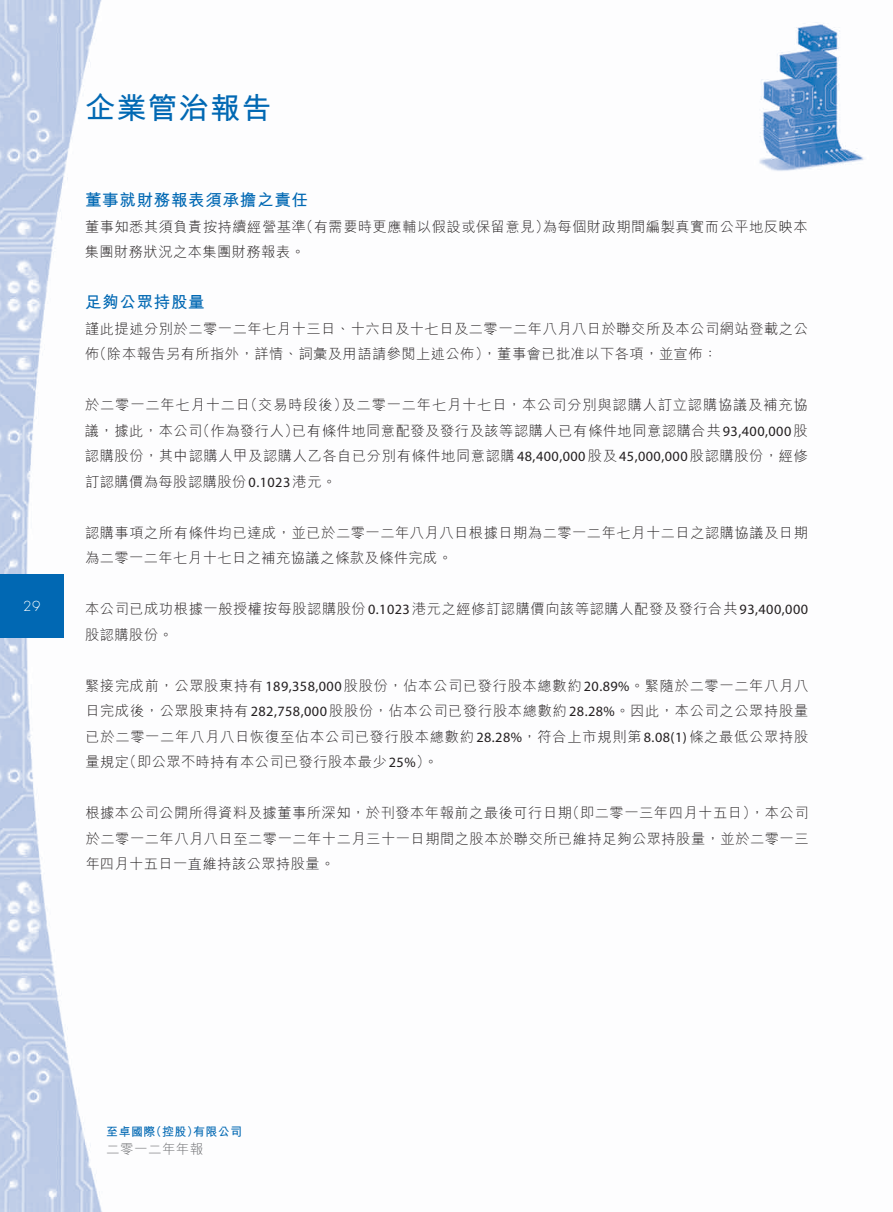
<style>
.page{position:relative;width:893px;height:1212px;background:#fff}
.page>*{position:absolute;margin:0;border:0;box-sizing:border-box;transform-origin:0 0}
.t1{font:700 30px "M Hei HK";letter-spacing:.045em;color:#0168b3}
.t2{font:700 16.5px "M Hei HK";letter-spacing:.045em;color:#0168b3}
.t3{font:300 14.25px/25.5px "M Hei HK";letter-spacing:.035em;color:#231f20}
.t4{font:300 13.5px "M Hei HK";letter-spacing:.03em;color:#6c6d70}
.t5{font:300 13.5px "Futura";color:#fff}
.t6{font:700 12px "M Hei HK";letter-spacing:.03em;color:#0168b3}
.s1{font-family:"Myriad";font-weight:400}
</style>
<div class="page">
<img style="left:0;top:0;width:864px;height:1212px">
<div style="left:0;top:574px;width:64px;height:64px;background:#0168b3"></div>
<p class="t5" style="left:23px;top:598px;width:19px">29</p>
<h1 class="t1" style="left:85px;top:86px;width:188px">企業管治報告</h1>
<p class="t2" style="left:85px;top:188px;width:225px">董事就財務報表須承擔之責任</p>
<p class="t3" style="left:85px;top:213px;width:724px">董事知悉其須負責按持續經營基準（有需要時更應輔以假設或保留意見）為每個財政期間編製真實而公平地反映本集團財務狀況之本集團財務報表。</p>
<p class="t2" style="left:85px;top:290px;width:121px">足夠公眾持股量</p>
<p class="t3" style="left:85px;top:315px;width:724px">謹此提述分別於二零一二年七月十三日、十六日及十七日及二零一二年八月八日於聯交所及本公司網站登載之公佈（除本報告另有所指外，詳情、詞彙及用語請參閱上述公佈），董事會已批准以下各項，並宣佈：</p>
<p class="t3" style="left:85px;top:392px;width:725px;text-align:justify">於二零一二年七月十二日（交易時段後）及二零一二年七月十七日，本公司分別與認購人訂立認購協議及補充協議，據此，本公司（作為發行人）已有條件地同意配發及發行及該等認購人已有條件地同意認購合共<span class="s1">93,400,000</span>股認購股份，其中認購人甲及認購人乙各自已分別有條件地同意認購<span class="s1">48,400,000</span>股及<span class="s1">45,000,000</span>股認購股份，經修訂認購價為每股認購股份<span class="s1">0.1023</span>港元。</p>
<p class="t3" style="left:85px;top:519px;width:724px">認購事項之所有條件均已達成，並已於二零一二年八月八日根據日期為二零一二年七月十二日之認購協議及日期為二零一二年七月十七日之補充協議之條款及條件完成。</p>
<p class="t3" style="left:85px;top:596px;width:724px">本公司已成功根據一般授權按每股認購股份<span class="s1">0.1023</span>港元之經修訂認購價向該等認購人配發及發行合共<span class="s1">93,400,000</span>股認購股份。</p>
<p class="t3" style="left:85px;top:672px;width:725px;text-align:justify">緊接完成前，公眾股東持有<span class="s1">189,358,000</span>股股份，佔本公司已發行股本總數約<span class="s1">20.89%</span>。緊隨於二零一二年八月八日完成後，公眾股東持有<span class="s1">282,758,000</span>股股份，佔本公司已發行股本總數約<span class="s1">28.28%</span>。因此，本公司之公眾持股量已於二零一二年八月八日恢復至佔本公司已發行股本總數約<span class="s1">28.28%</span>，符合上市規則第<span class="s1">8.08(1)</span>條之最低公眾持股量規定（即公眾不時持有本公司已發行股本最少<span class="s1">25%</span>）。</p>
<p class="t3" style="left:85px;top:800px;width:725px;text-align:justify">根據本公司公開所得資料及據董事所深知，於刊發本年報前之最後可行日期（即二零一三年四月十五日），本公司於二零一二年八月八日至二零一二年十二月三十一日期間之股本於聯交所已維持足夠公眾持股量，並於二零一三年四月十五日一直維持該公眾持股量。</p>
<p class="t6" style="left:106px;top:1122px;width:137px">至卓國際（控股）有限公司</p>
<p class="t4" style="left:106px;top:1140px;width:99px">二零一二年年報</p>
</div>
